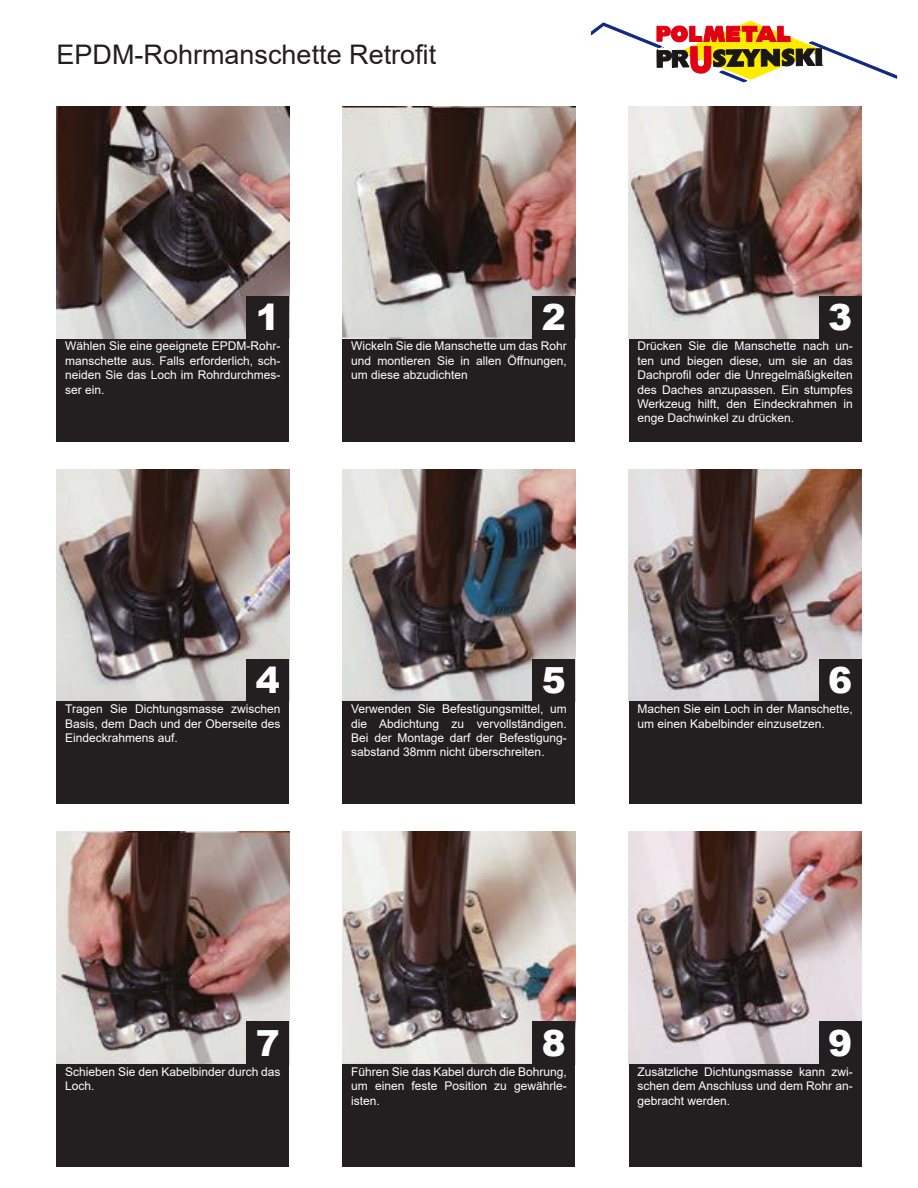
<style>
.page{position:relative;width:918px;height:1188px;background:#fff}
.page>*{position:absolute;margin:0;border:0;box-sizing:border-box;transform-origin:0 0}
.t1{font:900 36px "Arial";color:#fff}
.t2{font:27px "Arial";color:#231f20}
.t3{font:12px/14.4px "Arial";color:#fff;text-align:justify}
</style>
<div class="page">
<img style="left:629px;top:469px;width:232px;height:233px">
<img style="left:629px;top:106px;width:232px;height:233px">
<img style="left:57px;top:469px;width:232px;height:233px">
<img style="left:57px;top:106px;width:232px;height:233px">
<img style="left:343px;top:106px;width:232px;height:233px">
<img style="left:343px;top:469px;width:232px;height:233px">
<img style="left:57px;top:832px;width:232px;height:232px">
<img style="left:629px;top:832px;width:232px;height:232px">
<img style="left:343px;top:832px;width:232px;height:232px">
<div style="left:343px;top:339px;width:232px;height:102px;background:#231f20"></div>
<div style="left:57px;top:339px;width:232px;height:102px;background:#231f20"></div>
<div style="left:629px;top:339px;width:232px;height:102px;background:#231f20"></div>
<div style="left:57px;top:702px;width:232px;height:102px;background:#231f20"></div>
<div style="left:343px;top:702px;width:232px;height:102px;background:#231f20"></div>
<div style="left:629px;top:702px;width:232px;height:102px;background:#231f20"></div>
<div style="left:57px;top:1064px;width:232px;height:103px;background:#231f20"></div>
<div style="left:343px;top:1064px;width:232px;height:103px;background:#231f20"></div>
<div style="left:629px;top:1064px;width:232px;height:103px;background:#231f20"></div>
<div style="left:247px;top:296px;width:42px;height:43px;background:#231f20"></div>
<div style="left:533px;top:296px;width:42px;height:43px;background:#231f20"></div>
<div style="left:819px;top:296px;width:42px;height:43px;background:#231f20"></div>
<div style="left:247px;top:659px;width:42px;height:43px;background:#231f20"></div>
<div style="left:533px;top:659px;width:42px;height:43px;background:#231f20"></div>
<div style="left:819px;top:659px;width:42px;height:43px;background:#231f20"></div>
<div style="left:247px;top:1022px;width:42px;height:42px;background:#231f20"></div>
<div style="left:533px;top:1022px;width:42px;height:42px;background:#231f20"></div>
<div style="left:819px;top:1022px;width:42px;height:42px;background:#231f20"></div>
<svg style="left:591px;top:21px;width:306px;height:61px"></svg>
<h2 class="t2" style="left:57px;top:36px;width:381px">EPDM-Rohrmanschette Retrofit</h2>
<h1 class="t1" style="left:256px;top:291px;width:26px">1</h1>
<h1 class="t1" style="left:542px;top:291px;width:26px">2</h1>
<h1 class="t1" style="left:828px;top:291px;width:26px">3</h1>
<p class="t3" style="left:65px;top:339px;width:217px">Wählen Sie eine geeignete EPDM-Rohr&shy;manschette aus. Falls erforderlich, sch&shy;neiden Sie das Loch im Rohrdurchmes&shy;ser ein.</p>
<p class="t3" style="left:637px;top:339px;width:217px">Drücken Sie die Manschette nach un&shy;ten und biegen diese, um sie an das Dachprofil oder die Unregelmäßigkeiten des Daches anzupassen. Ein stumpfes Werkzeug hilft, den Eindeckrahmen in enge Dachwinkel zu drücken.</p>
<p class="t3" style="left:351px;top:339px;width:217px">Wickeln Sie die Manschette um das Rohr und montieren Sie in allen Öffnungen, um diese abzudichten</p>
<h1 class="t1" style="left:256px;top:654px;width:26px">4</h1>
<h1 class="t1" style="left:542px;top:654px;width:26px">5</h1>
<h1 class="t1" style="left:828px;top:654px;width:26px">6</h1>
<p class="t3" style="left:65px;top:702px;width:217px">Tragen Sie Dichtungsmasse zwischen Basis, dem Dach und der Oberseite des Eindeckrahmens auf.</p>
<p class="t3" style="left:351px;top:702px;width:217px">Verwenden Sie Befestigungsmittel, um die Abdichtung zu vervollständigen.<br>Bei der Montage darf der Befestigung&shy;sabstand 38mm nicht überschreiten.</p>
<p class="t3" style="left:637px;top:702px;width:217px">Machen Sie ein Loch in der Manschette, um einen Kabelbinder einzusetzen.</p>
<h1 class="t1" style="left:256px;top:1017px;width:26px">7</h1>
<h1 class="t1" style="left:542px;top:1017px;width:26px">8</h1>
<h1 class="t1" style="left:828px;top:1017px;width:26px">9</h1>
<p class="t3" style="left:65px;top:1064px;width:217px">Schieben Sie den Kabelbinder durch das<br>Loch.</p>
<p class="t3" style="left:351px;top:1064px;width:217px">Führen Sie das Kabel durch die Bohrung, um einen feste Position zu gewährle&shy;isten.</p>
<p class="t3" style="left:637px;top:1064px;width:217px">Zusätzliche Dichtungsmasse kann zwi&shy;schen dem Anschluss und dem Rohr an&shy;gebracht werden.</p>
</div>
